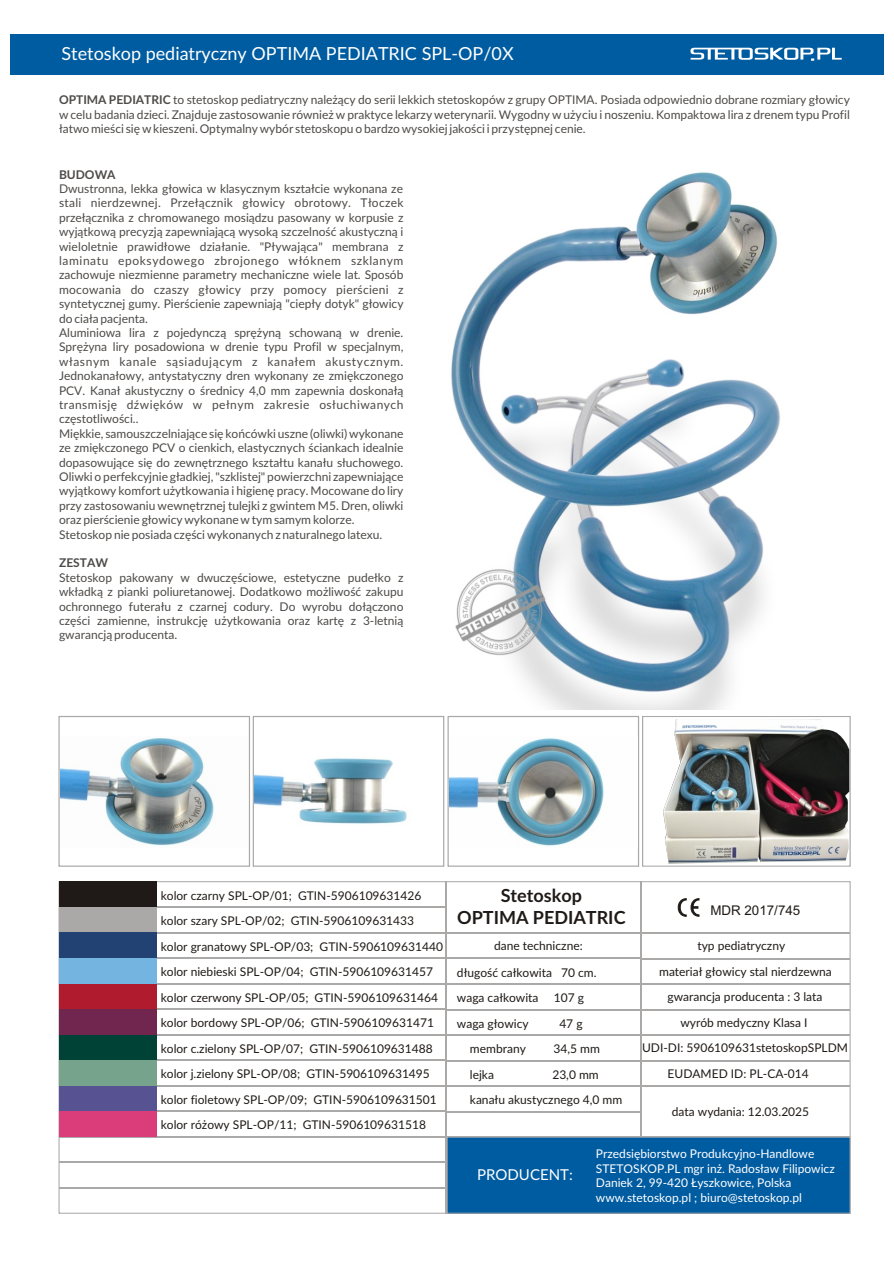
<style>
.page{position:relative;width:894px;height:1263px;background:#fff}
.page>*{position:absolute;margin:0;border:0;box-sizing:border-box;transform-origin:0 0}
.t1{font:18px "Lato";color:#fff}
.t2{font:700 18px/21.6px "Lato";color:#1f1a17;text-align:center}
.t3{font:15px "Lato";color:#fff}
.t4{font:13.35px "Arial";color:#1f1a17}
.t5{font:12px/14.4px "Lato";color:#4d4a47;text-align:justify}
.t6{font:12px/25.5px "Lato";color:#1f1a17}
.t7{font:12px/14.4px "Lato";color:#fff}
.t8{font:700 12px "Lato";color:#4d4a47}
.s1{font-weight:700}
</style>
<div class="page">
<div style="left:10px;top:34px;width:874px;height:40px;background:#005ca1"></div>
<svg style="left:691px;top:48px;width:151px;height:13px"></svg>
<hr style="left:59px;top:881px;width:791px;height:1px;background:#aba8a8">
<hr style="left:850px;top:882px;width:1px;height:331px;background:#aba8a8">
<hr style="left:59px;top:1213px;width:791px;height:1px;background:#aba8a8">
<hr style="left:59px;top:882px;width:1px;height:331px;background:#aba8a8">
<hr style="left:59px;top:907px;width:387px;height:1px;background:#aba8a8">
<hr style="left:59px;top:932px;width:387px;height:1px;background:#aba8a8">
<hr style="left:59px;top:958px;width:387px;height:1px;background:#aba8a8">
<hr style="left:59px;top:983px;width:387px;height:1px;background:#aba8a8">
<hr style="left:59px;top:1009px;width:387px;height:1px;background:#aba8a8">
<hr style="left:59px;top:1034px;width:387px;height:1px;background:#aba8a8">
<hr style="left:59px;top:1060px;width:387px;height:1px;background:#aba8a8">
<hr style="left:59px;top:1085px;width:387px;height:1px;background:#aba8a8">
<hr style="left:59px;top:1111px;width:387px;height:1px;background:#aba8a8">
<hr style="left:59px;top:1136px;width:387px;height:1px;background:#aba8a8">
<hr style="left:59px;top:1162px;width:416px;height:1px;background:#aba8a8">
<hr style="left:59px;top:1187px;width:416px;height:1px;background:#aba8a8">
<hr style="left:446px;top:882px;width:1px;height:332px;background:#aba8a8">
<div style="left:59px;top:882px;width:98px;height:25px;background:#1f1a17"></div>
<div style="left:59px;top:907px;width:98px;height:26px;background:#aba8a8"></div>
<div style="left:59px;top:933px;width:98px;height:25px;background:#214273"></div>
<div style="left:59px;top:958px;width:98px;height:26px;background:#73b5e0"></div>
<div style="left:59px;top:984px;width:98px;height:25px;background:#b01c2e"></div>
<div style="left:59px;top:1009px;width:98px;height:26px;background:#70264f"></div>
<div style="left:59px;top:1035px;width:98px;height:25px;background:#004236"></div>
<div style="left:59px;top:1060px;width:98px;height:26px;background:#75a38c"></div>
<div style="left:59px;top:1086px;width:98px;height:25px;background:#575291"></div>
<div style="left:59px;top:1111px;width:98px;height:26px;background:#db3d7a"></div>
<hr style="left:446px;top:932px;width:404px;height:1px;background:#aba8a8">
<hr style="left:446px;top:983px;width:404px;height:1px;background:#aba8a8">
<hr style="left:446px;top:1034px;width:404px;height:1px;background:#aba8a8">
<hr style="left:446px;top:1085px;width:404px;height:1px;background:#aba8a8">
<hr style="left:446px;top:1136px;width:404px;height:1px;background:#aba8a8">
<hr style="left:446px;top:958px;width:195px;height:1px;background:#aba8a8">
<hr style="left:446px;top:1009px;width:195px;height:1px;background:#aba8a8">
<hr style="left:446px;top:1060px;width:195px;height:1px;background:#aba8a8">
<hr style="left:446px;top:1111px;width:195px;height:1px;background:#aba8a8">
<div style="left:447px;top:1137px;width:403px;height:76px;background:#005ca1"></div>
<hr style="left:447px;top:1137px;width:403px;height:1px;background:#aba8a8">
<hr style="left:447px;top:1137px;width:1px;height:76px;background:#aba8a8">
<svg style="left:677px;top:898px;width:22px;height:19px"></svg>
<hr style="left:640px;top:882px;width:1px;height:255px;background:#aba8a8">
<hr style="left:641px;top:1009px;width:209px;height:1px;background:#aba8a8">
<hr style="left:641px;top:1060px;width:209px;height:1px;background:#aba8a8">
<hr style="left:641px;top:958px;width:209px;height:1px;background:#aba8a8">
<hr style="left:643px;top:716px;width:207px;height:1px;background:#aba8a8">
<hr style="left:850px;top:717px;width:1px;height:149px;background:#aba8a8">
<hr style="left:643px;top:866px;width:207px;height:1px;background:#aba8a8">
<hr style="left:642px;top:717px;width:1px;height:149px;background:#aba8a8">
<img style="left:663px;top:719px;width:186px;height:145px">
<hr style="left:253px;top:716px;width:191px;height:1px;background:#aba8a8">
<hr style="left:443px;top:717px;width:1px;height:149px;background:#aba8a8">
<hr style="left:253px;top:866px;width:191px;height:1px;background:#aba8a8">
<hr style="left:253px;top:717px;width:1px;height:149px;background:#aba8a8">
<img style="left:254px;top:758px;width:153px;height:66px">
<hr style="left:59px;top:716px;width:190px;height:1px;background:#aba8a8">
<hr style="left:249px;top:717px;width:1px;height:149px;background:#aba8a8">
<hr style="left:59px;top:866px;width:190px;height:1px;background:#aba8a8">
<hr style="left:58px;top:717px;width:2px;height:149px;background:#aba8a8">
<img style="left:60px;top:738px;width:154px;height:108px">
<hr style="left:448px;top:716px;width:191px;height:1px;background:#aba8a8">
<hr style="left:638px;top:717px;width:1px;height:149px;background:#aba8a8">
<hr style="left:448px;top:866px;width:191px;height:1px;background:#aba8a8">
<hr style="left:448px;top:717px;width:1px;height:149px;background:#aba8a8">
<img style="left:449px;top:738px;width:155px;height:108px">
<img style="left:451px;top:172px;width:329px;height:538px">
<h1 class="t1" style="left:62px;top:46px;width:454px">Stetoskop pediatryczny OPTIMA PEDIATRIC SPL-OP/0X</h1>
<p class="t5" style="left:59px;top:94px;width:792px"><span class="s1">OPTIMA PEDIATRIC</span> to stetoskop pediatryczny nale¿¹cy do serii lekkich stetoskopów z grupy OPTIMA. Posiada odpowiednio dobrane rozmiary g³owicy w celu badania dzieci. Znajduje zastosowanie równie¿ w praktyce lekarzy weterynarii. Wygodny w u¿yciu i noszeniu. Kompaktowa lira z drenem typu Profil ³atwo mieœci siê w kieszeni. Optymalny wybór stetoskopu o bardzo wysokiej jakoœci i przystêpnej cenie.</p>
<p class="t8" style="left:59px;top:169px;width:58px">BUDOWA</p>
<p class="t5" style="left:59px;top:182px;width:346px;text-align:left">Dwustronna, lekka g³owica w klasycznym kszta³cie wykonana ze stali nierdzewnej. Prze³¹cznik g³owicy obrotowy. T³oczek prze³¹cznika z chromowanego mosi¹dzu pasowany w korpusie z wyj¹tkow¹ precyzj¹ zapewniaj¹c¹ wysok¹ szczelnoœæ akustyczn¹ i wieloletnie prawid³owe dzia³anie. "P³ywaj¹ca" membrana z laminatu epoksydowego zbrojonego w³óknem szklanym zachowuje niezmienne parametry mechaniczne wiele lat. Sposób mocowania do czaszy g³owicy przy pomocy pierœcieni z syntetycznej gumy. Pierœcienie zapewniaj¹ "ciep³y dotyk" g³owicy do cia³a pacjenta.<br>Aluminiowa lira z pojedyncz¹ sprê¿yn¹ schowan¹ w drenie.<br>Sprê¿yna liry posadowiona w drenie typu Profil w specjalnym, w³asnym kanale s¹siaduj¹cym z kana³em akustycznym.<br>Jednokana³owy, antystatyczny dren wykonany ze zmiêkczonego PCV. Kana³ akustyczny o œrednicy 4,0 mm zapewnia doskona³¹ transmisjê dŸwiêków w pe³nym zakresie os³uchiwanych czêstotliwoœci..<br>Miêkkie, samouszczelniaj¹ce siê koñcówki uszne (oliwki) wykonane ze zmiêkczonego PCV o cienkich, elastycznych œciankach idealnie dopasowuj¹ce siê do zewnêtrznego kszta³tu kana³u s³uchowego.<br>Oliwki o perfekcyjnie g³adkiej, "szklistej" powierzchni zapewniaj¹ce wyj¹tkowy komfort u¿ytkowania i higienê pracy. Mocowane do liry przy zastosowaniu wewnêtrznej tulejki z gwintem M5. Dren, oliwki oraz pierœcienie g³owicy wykonane w tym samym kolorze.<br>Stetoskop nie posiada czêœci wykonanych z naturalnego latexu.</p>
<p class="t8" style="left:59px;top:558px;width:50px">ZESTAW</p>
<p class="t5" style="left:59px;top:571px;width:346px">Stetoskop pakowany w dwuczêœciowe, estetyczne pude³ko z wk³adk¹ z pianki poliuretanowej. Dodatkowo mo¿liwoœæ zakupu ochronnego futera³u z czarnej codury. Do wyrobu do³¹czono czêœci zamienne, instrukcjê u¿ytkowania oraz kartê z 3-letni¹ gwarancj¹ producenta.</p>
<p class="t6" style="left:161px;top:883px;width:284px">kolor czarny SPL-OP/01; GTIN-5906109631426 kolor szary SPL-OP/02; GTIN-5906109631433 kolor granatowy SPL-OP/03; GTIN-5906109631440 kolor niebieski SPL-OP/04; GTIN-5906109631457 kolor czerwony SPL-OP/05; GTIN-5906109631464 kolor bordowy SPL-OP/06; GTIN-5906109631471 kolor c.zielony SPL-OP/07; GTIN-5906109631488 kolor j.zielony SPL-OP/08; GTIN-5906109631495 kolor fioletowy SPL-OP/09; GTIN-5906109631501 kolor ró¿owy SPL-OP/11; GTIN-5906109631518</p>
<h1 class="t2" style="left:457px;top:886px;width:170px">Stetoskop<br>OPTIMA PEDIATRIC</h1>
<p class="t6" style="left:494px;top:934px;width:90px">dane techniczne:</p>
<p class="t6" style="left:457px;top:960px;width:141px">d³ugoœæ ca³kowita 70 cm.</p>
<p class="t6" style="left:457px;top:986px;width:83px">waga ca³kowita</p>
<p class="t6" style="left:554px;top:986px;width:32px">107 g</p>
<p class="t6" style="left:457px;top:1011px;width:73px">waga g³owicy</p>
<p class="t6" style="left:559px;top:1011px;width:25px">47 g</p>
<p class="t6" style="left:470px;top:1037px;width:58px">membrany</p>
<p class="t6" style="left:554px;top:1037px;width:48px">34,5 mm</p>
<p class="t6" style="left:470px;top:1062px;width:26px">lejka</p>
<p class="t6" style="left:470px;top:1062px;width:154px;text-indent:82px">23,0 mm kana³u akustycznego 4,0 mm</p>
<p class="t4" style="left:710px;top:905px;width:91px">MDR 2017/745</p>
<p class="t6" style="left:697px;top:934px;width:89px">typ pediatryczny</p>
<p class="t6" style="left:659px;top:959px;width:174px">materia³ g³owicy stal nierdzewna</p>
<p class="t6" style="left:668px;top:985px;width:156px">gwarancja producenta : 3 lata</p>
<p class="t6" style="left:680px;top:1010px;width:129px">wyrób medyczny Klasa I</p>
<p class="t6" style="left:642px;top:1036px;width:207px">UDI-DI: 5906109631stetoskopSPLDM</p>
<p class="t6" style="left:668px;top:1061px;width:143px">EUDAMED ID: PL-CA-014</p>
<p class="t6" style="left:672px;top:1099px;width:139px">data wydania: 12.03.2025</p>
<p class="t3" style="left:477px;top:1168px;width:97px">PRODUCENT:</p>
<p class="t7" style="left:596px;top:1148px;width:240px">Przedsiêbiorstwo Produkcyjno-Handlowe STETOSKOP.PL mgr in¿. Rados³aw Filipowicz Daniek 2, 99-420 £yszkowice, Polska www.stetoskop.pl ; biuro@stetoskop.pl</p>
</div>
